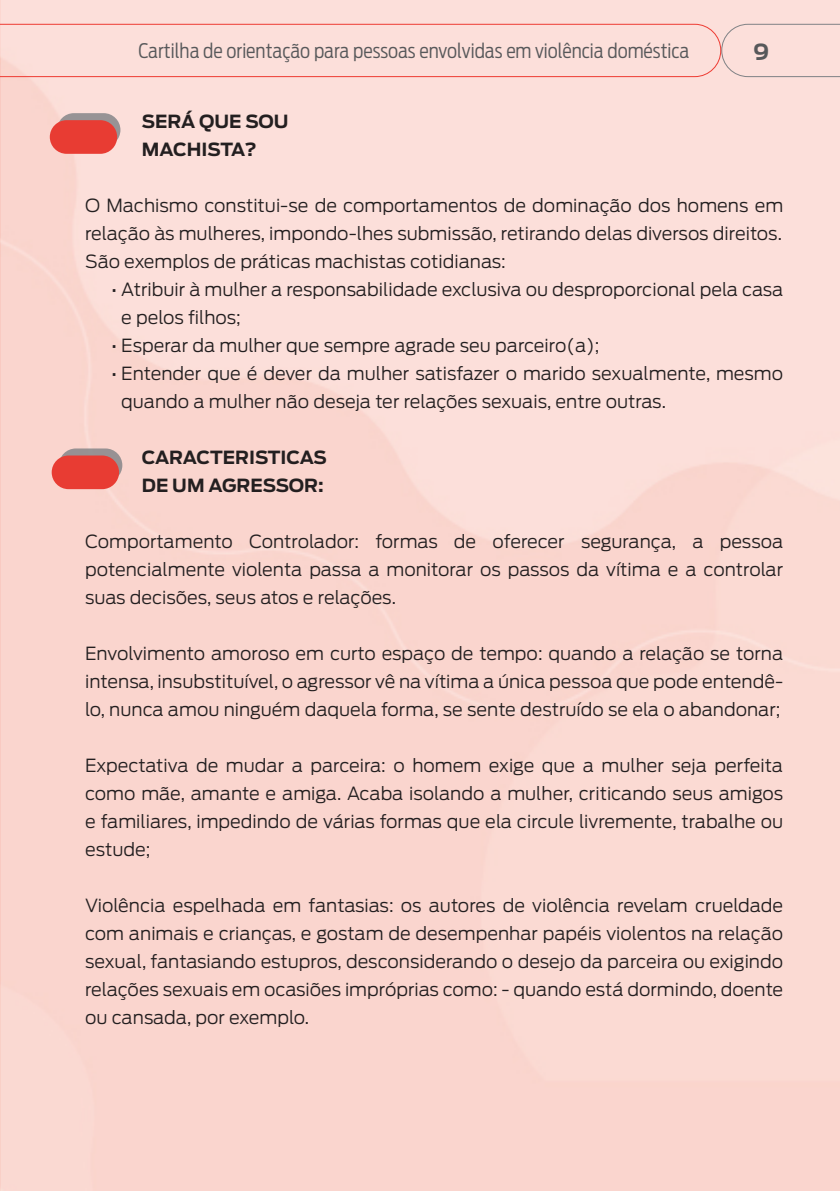
<style>
.page{position:relative;width:840px;height:1191px;background:#fff}
.page>*{position:absolute;margin:0;border:0;box-sizing:border-box;transform-origin:0 0}
.t1{font:700 22px "Antenna";color:#57585a}
.t2{font:300 20px "Antenna Cond";color:#57585a}
.t3{font:300 18px/28px "Antenna";color:#231f20;text-align:justify}
.SUBTitulo{font:700 18px "Antenna";color:#231f20}
</style>
<div class="page">
<img style="left:0;top:0;width:839px;height:1190px">
<svg style="left:0;top:23px;width:839px;height:55px;background:#fad9d4"></svg>
<div style="left:57px;top:113px;width:63px;height:34px;background:#979395;border-radius:17px"></div>
<div style="left:50px;top:120px;width:67px;height:34px;background:#e83c33;border-radius:17px"></div>
<div style="left:59px;top:448px;width:63px;height:34px;background:#979193;border-radius:17px"></div>
<div style="left:52px;top:455px;width:67px;height:34px;background:#e83c33;border-radius:17px"></div>
<p class="t2" style="left:138px;top:39px;width:552px">Cartilha de orientação para pessoas envolvidas em violência doméstica</p>
<p class="t1" style="left:752px;top:39px;width:18px">9</p>
<p class="SUBTitulo" style="left:142px;top:111px;width:148px">SERÁ QUE SOU</p>
<p class="SUBTitulo" style="left:142px;top:139px;width:116px">MACHISTA?</p>
<p class="t3" style="left:85px;top:191px;width:699px">O Machismo constitui-se de comportamentos de dominação dos homens em relação às mulheres, impondo-lhes submissão, retirando delas diversos direitos.</p>
<p class="t3" style="left:85px;top:247px;width:422px">São exemplos de práticas machistas cotidianas:</p>
<p class="t3" style="left:121px;top:275px;width:663px;text-indent:-10px">• Atribuir à mulher a responsabilidade exclusiva ou desproporcional pela casa e pelos filhos;</p>
<p class="t3" style="left:111px;top:331px;width:489px">• Esperar da mulher que sempre agrade seu parceiro(a);</p>
<p class="t3" style="left:121px;top:359px;width:663px;text-indent:-10px">• Entender que é dever da mulher satisfazer o marido sexualmente, mesmo quando a mulher não deseja ter relações sexuais, entre outras.</p>
<p class="SUBTitulo" style="left:142px;top:447px;width:186px">CARACTERISTICAS</p>
<p class="SUBTitulo" style="left:142px;top:475px;width:183px">DE UM AGRESSOR:</p>
<p class="t3" style="left:85px;top:527px;width:699px">Comportamento Controlador: formas de oferecer segurança, a pessoa potencialmente violenta passa a monitorar os passos da vítima e a controlar suas decisões, seus atos e relações.</p>
<p class="t3" style="left:85px;top:639px;width:699px">Envolvimento amoroso em curto espaço de tempo: quando a relação se torna intensa, insubstituível, o agressor vê na vítima a única pessoa que pode entendê&shy;lo, nunca amou ninguém daquela forma, se sente destruído se ela o abandonar;</p>
<p class="t3" style="left:85px;top:751px;width:699px">Expectativa de mudar a parceira: o homem exige que a mulher seja perfeita como mãe, amante e amiga. Acaba isolando a mulher, criticando seus amigos e familiares, impedindo de várias formas que ela circule livremente, trabalhe ou estude;</p>
<p class="t3" style="left:85px;top:891px;width:699px">Violência espelhada em fantasias: os autores de violência revelam crueldade com animais e crianças, e gostam de desempenhar papéis violentos na relação sexual, fantasiando estupros, desconsiderando o desejo da parceira ou exigindo relações sexuais em ocasiões impróprias como: - quando está dormindo, doente ou cansada, por exemplo.</p>
</div>
